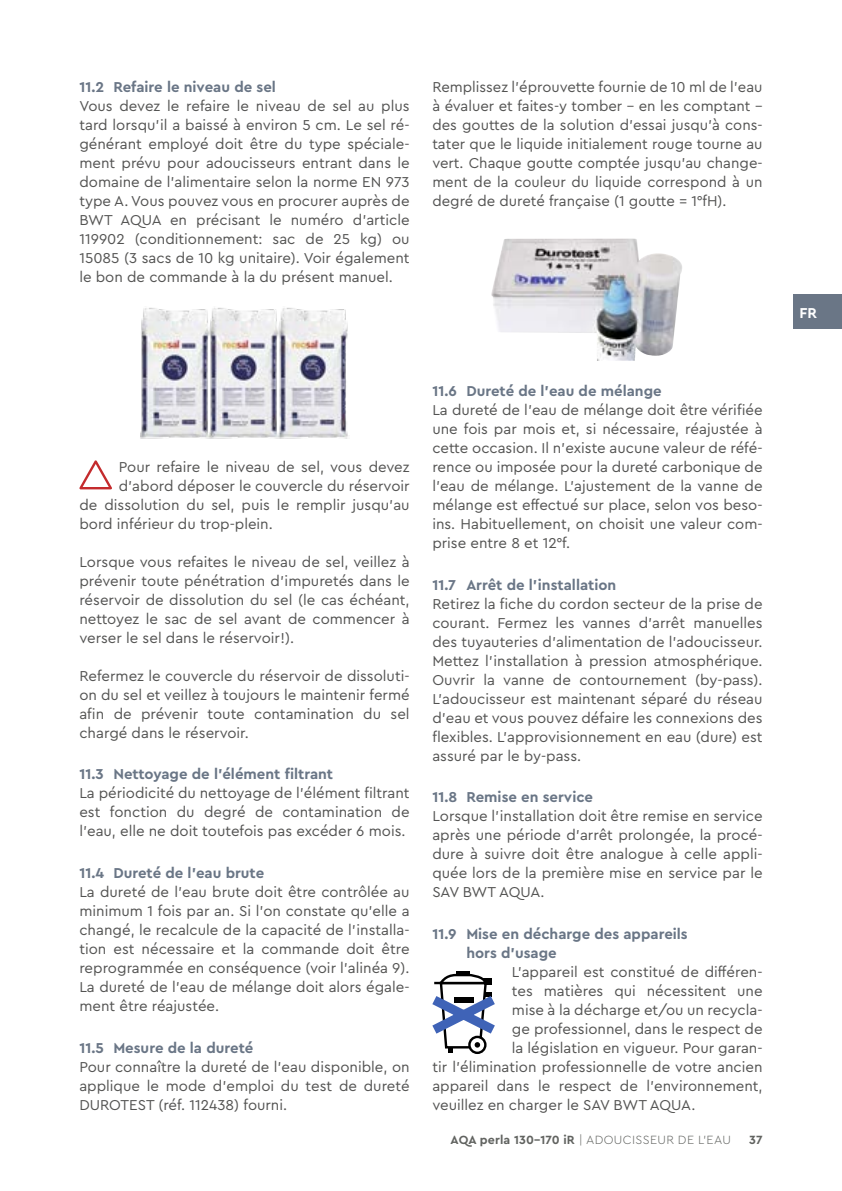
<style>
.page{position:relative;width:842px;height:1191px;background:#fff}
.page>*{position:absolute;margin:0;border:0;box-sizing:border-box;transform-origin:0 0}
.Grundtext{font:15px/19px "Cera PRO";color:#535352;text-align:justify}
.t1{font:700 15px/19px "Cera PRO";color:#6a7686}
.t2{font:700 15px "Cera PRO";color:#fff}
.t3{font:300 12.4px "Cera PRO";letter-spacing:.03em;color:#616360}
.t4{font:700 12.4px "Cera PRO";color:#616360}
.s1{font-weight:700}
</style>
<div class="page">
<div style="left:794px;top:294px;width:48px;height:35px;background:#6a7686"></div>
<img style="left:140px;top:307px;width:208px;height:132px">
<svg style="left:79px;top:460px;width:33px;height:29px"></svg>
<img style="left:491px;top:238px;width:145px;height:123px">
<hr style="left:456px;top:971px;width:13px;height:4px;background:#000">
<div style="left:468px;top:1035px;width:18px;height:19px;border:2px solid #000;border-radius:50%"></div>
<svg style="left:432px;top:972px;width:63px;height:80px"></svg>
<p class="t1" style="left:79px;top:76px;width:198px">11.2 Refaire le niveau de sel</p>
<p class="Grundtext" style="left:79px;top:95px;width:332px">Vous devez le refaire le niveau de sel au plus tard lorsqu’il a baissé à environ 5 cm. Le sel ré&shy;générant employé doit être du type spéciale&shy;ment prévu pour adoucisseurs entrant dans le domaine de l’alimentaire selon la norme EN 973 type A. Vous pouvez vous en procurer auprès de BWT AQUA en précisant le numéro d'article 119902 (conditionnement: sac de 25 kg) ou 15085 (3 sacs de 10 kg unitaire). Voir également le bon de commande à la du présent manuel.</p>
<p class="Grundtext" style="left:432px;top:76px;width:332px">Remplissez l’éprouvette fournie de 10 ml de l’eau à évaluer et faites-y tomber – en les comptant – des gouttes de la solution d’essai jusqu’à cons&shy;tater que le liquide initialement rouge tourne au vert. Chaque goutte comptée jusqu’au change&shy;ment de la couleur du liquide correspond à un degré de dureté française (1 goutte = 1°fH).</p>
<p class="Grundtext" style="left:119px;top:456px;width:292px">Pour refaire le niveau de sel, vous devez</p>
<p class="Grundtext" style="left:119px;top:475px;width:292px">d’abord déposer le couvercle du réservoir</p>
<p class="Grundtext" style="left:79px;top:494px;width:332px">de dissolution du sel, puis le remplir jusqu’au</p>
<p class="Grundtext" style="left:79px;top:513px;width:195px">bord inférieur du trop-plein.</p>
<p class="Grundtext" style="left:79px;top:551px;width:332px">Lorsque vous refaites le niveau de sel, veillez à prévenir toute pénétration d’impuretés dans le réservoir de dissolution du sel (le cas échéant, nettoyez le sac de sel avant de commencer à verser le sel dans le réservoir!).</p>
<p class="Grundtext" style="left:79px;top:665px;width:332px">Refermez le couvercle du réservoir de dissoluti&shy;on du sel et veillez à toujours le maintenir fermé afin de prévenir toute contamination du sel chargé dans le réservoir.</p>
<p class="t1" style="left:79px;top:764px;width:255px">11.3 Nettoyage de l’élément filtrant</p>
<p class="Grundtext" style="left:79px;top:783px;width:332px">La périodicité du nettoyage de l’élément filtrant est fonction du degré de contamination de l’eau, elle ne doit toutefois pas excéder 6 mois.</p>
<p class="t1" style="left:79px;top:863px;width:186px">11.4 Dureté de l’eau brute</p>
<p class="Grundtext" style="left:79px;top:882px;width:332px">La dureté de l’eau brute doit être contrôlée au minimum 1 fois par an. Si l’on constate qu’elle a changé, le recalcule de la capacité de l’installa&shy;tion est nécessaire et la commande doit être reprogrammée en conséquence (voir l’alinéa 9).<br>La dureté de l’eau de mélange doit alors égale&shy;ment être réajustée.</p>
<p class="t1" style="left:79px;top:1037px;width:175px">11.5 Mesure de la dureté</p>
<p class="Grundtext" style="left:79px;top:1056px;width:332px">Pour connaître la dureté de l’eau disponible, on applique le mode d’emploi du test de dureté DUROTEST (réf. 112438) fourni.</p>
<p class="t1" style="left:432px;top:381px;width:231px">11.6 Dureté de l’eau de mélange</p>
<p class="Grundtext" style="left:432px;top:400px;width:332px">La dureté de l’eau de mélange doit être vérifiée une fois par mois et, si nécessaire, réajustée à cette occasion. Il n’existe aucune valeur de réfé&shy;rence ou imposée pour la dureté carbonique de l’eau de mélange. L’ajustement de la vanne de mélange est effectué sur place, selon vos beso&shy;ins. Habituellement, on choisit une valeur com&shy;prise entre 8 et 12°f.</p>
<p class="t1" style="left:432px;top:574px;width:186px">11.7 Arrêt de l’installation</p>
<p class="Grundtext" style="left:432px;top:593px;width:332px">Retirez la fiche du cordon secteur de la prise de courant. Fermez les vannes d’arrêt manuelles des tuyauteries d’alimentation de l’adoucisseur.<br>Mettez l’installation à pression atmosphérique.<br>Ouvrir la vanne de contournement (by-pass).<br>L’adoucisseur est maintenant séparé du réseau d’eau et vous pouvez défaire les connexions des flexibles. L’approvisionnement en eau (dure) est assuré par le by-pass.</p>
<p class="t1" style="left:432px;top:787px;width:162px">11.8 Remise en service</p>
<p class="Grundtext" style="left:432px;top:806px;width:332px">Lorsque l’installation doit être remise en service après une période d’arrêt prolongée, la procé&shy;dure à suivre doit être analogue à celle appli&shy;quée lors de la première mise en service par le SAV BWT AQUA.</p>
<p class="t1" style="left:466px;top:924px;width:223px;text-indent:-34px">11.9 Mise en décharge des appareils hors d’usage</p>
<p class="Grundtext" style="left:512px;top:962px;width:252px">L’appareil est constitué de différen-</p>
<p class="Grundtext" style="left:512px;top:981px;width:252px">tes matières qui nécessitent une</p>
<p class="Grundtext" style="left:512px;top:1000px;width:252px">mise à la décharge et/ou un recycla-</p>
<p class="Grundtext" style="left:512px;top:1019px;width:252px">ge professionnel, dans le respect de</p>
<p class="Grundtext" style="left:512px;top:1038px;width:252px">la législation en vigueur. Pour garan-</p>
<p class="Grundtext" style="left:432px;top:1057px;width:332px">tir l’élimination professionnelle de votre ancien</p>
<p class="Grundtext" style="left:432px;top:1076px;width:332px">appareil dans le respect de l’environnement,</p>
<p class="Grundtext" style="left:432px;top:1095px;width:265px">veuillez en charger le SAV BWT AQUA.</p>
<p class="t3" style="left:450px;top:1132px;width:282px"><span class="s1">AQA perla 130–170 iR</span> | ADOUCISSEUR DE L'EAU</p>
<p class="t4" style="left:749px;top:1132px;width:15px">37</p>
<p class="t2" style="left:799px;top:303px;width:19px">FR</p>
</div>
